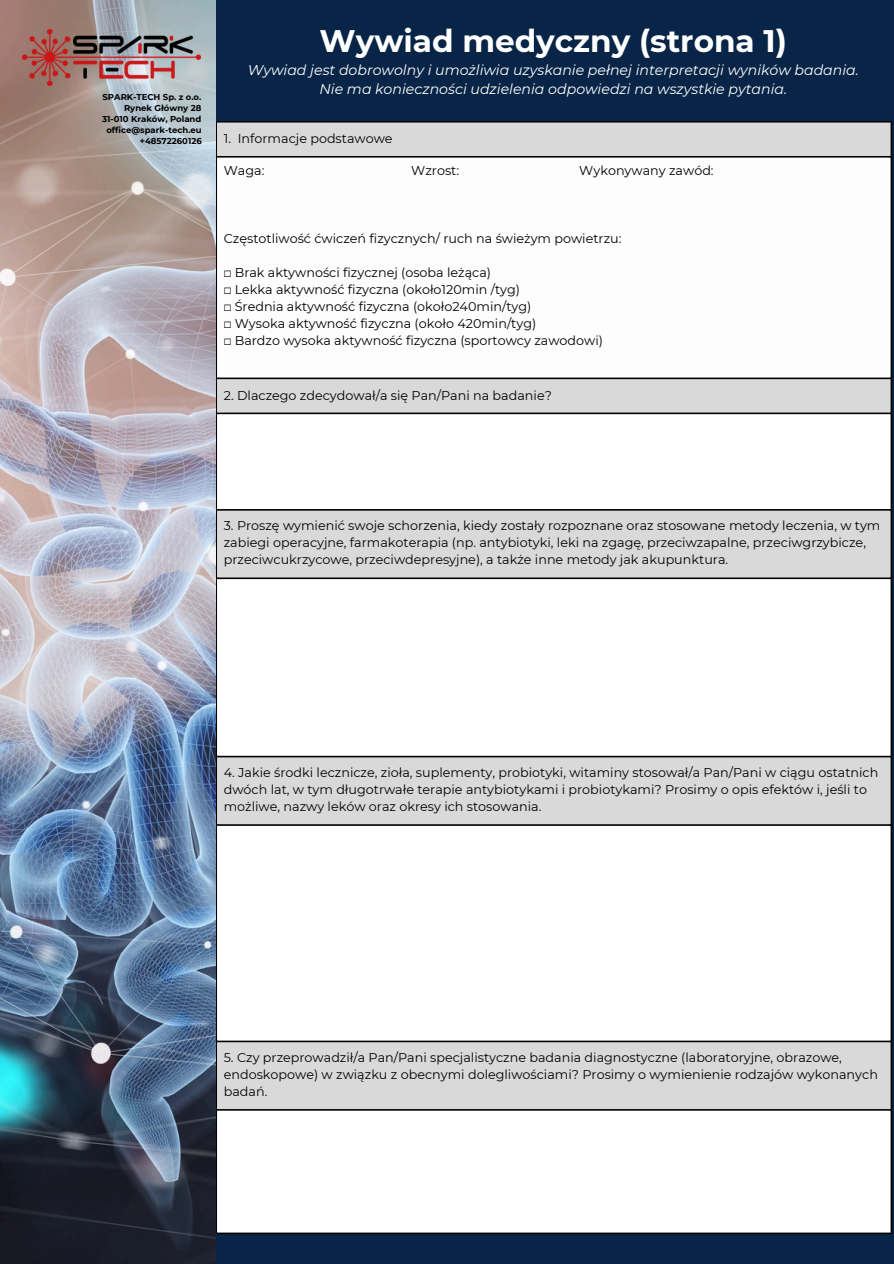
<style>
.page{position:relative;width:894px;height:1264px;background:#fff}
.page>*{position:absolute;margin:0;border:0;box-sizing:border-box;transform-origin:0 0}
.t1{font:700 31.05px "Montserrat";color:#fff}
.t2{font:italic 14.1px/18.9px "Montserrat";color:#fff;text-align:center}
.t3{font:12.75px/17px "Montserrat";color:#000}
.t4{font:700 8.55px "Montserrat";color:#000}
.s1{font-family:"Free Mono"}
</style>
<div class="page">
<div style="left:0;top:0;width:893px;height:1263px;background:#082547"></div>
<div style="left:217px;top:122px;width:673px;height:290px;background:#d9d9d9"></div>
<div style="left:216px;top:156px;width:675px;height:222px;background:#fdfdfd"></div>
<svg style="left:217px;top:414px;width:673px;height:818px;background:#f4f4f4"></svg>
<hr style="left:215px;top:122px;width:2px;height:1110px;background:#000">
<hr style="left:890px;top:122px;width:1px;height:1110px;background:#000">
<hr style="left:215px;top:121px;width:676px;height:1px;background:#000">
<hr style="left:215px;top:156px;width:676px;height:1px;background:#000">
<hr style="left:215px;top:377px;width:676px;height:2px;background:#000">
<hr style="left:215px;top:412px;width:676px;height:2px;background:#000">
<hr style="left:215px;top:509px;width:676px;height:1px;background:#000">
<hr style="left:215px;top:577px;width:676px;height:2px;background:#000">
<hr style="left:215px;top:755px;width:676px;height:2px;background:#000">
<hr style="left:215px;top:824px;width:676px;height:1px;background:#000">
<hr style="left:215px;top:1040px;width:676px;height:2px;background:#000">
<hr style="left:215px;top:1109px;width:676px;height:1px;background:#000">
<hr style="left:215px;top:1232px;width:676px;height:2px;background:#000">
<img style="left:0;top:0;width:215px;height:1263px">
<img style="left:23px;top:30px;width:178px;height:55px">
<p class="t4" style="left:102px;top:91px;width:100px">SPARK-TECH Sp. z o.o.</p>
<p class="t4" style="left:124px;top:103px;width:79px">Rynek Główny 28</p>
<p class="t4" style="left:102px;top:114px;width:101px">31-010 Kraków, Poland</p>
<p class="t4" style="left:106px;top:125px;width:97px">office@spark-tech.eu</p>
<p class="t4" style="left:140px;top:136px;width:63px">+48572260126</p>
<p class="t1" style="left:319px;top:22px;width:468px">Wywiad medyczny (strona 1)</p>
<p class="t2" style="left:248px;top:61px;width:612px">Wywiad jest dobrowolny i umożliwia uzyskanie pełnej interpretacji wyników badania.<br>Nie ma konieczności udzielenia odpowiedzi na wszystkie pytania.</p>
<p class="t3" style="left:224px;top:130px;width:170px">1. Informacje podstawowe</p>
<p class="t3" style="left:224px;top:162px;width:42px">Waga:</p>
<p class="t3" style="left:411px;top:162px;width:49px">Wzrost:</p>
<p class="t3" style="left:579px;top:162px;width:136px">Wykonywany zawód:</p>
<p class="t3" style="left:224px;top:229px;width:399px">Częstotliwość ćwiczeń fizycznych/ ruch na świeżym powietrzu:</p>
<p class="t3" style="left:224px;top:263px;width:269px"><span class="s1">☐</span> Brak aktywności fizycznej (osoba leżąca)</p>
<p class="t3" style="left:224px;top:280px;width:298px"><span class="s1">☐</span> Lekka aktywność fizyczna (około120min /tyg)</p>
<p class="t3" style="left:224px;top:297px;width:309px"><span class="s1">☐</span> Średnia aktywność fizyczna (około240min/tyg)</p>
<p class="t3" style="left:224px;top:314px;width:314px"><span class="s1">☐</span> Wysoka aktywność fizyczna (około 420min/tyg)</p>
<h1 class="t3" style="left:224px;top:331px;width:380px"><span class="s1">☐</span> Bardzo wysoka aktywność fizyczna (sportowcy zawodowi)</h1>
<p class="t3" style="left:224px;top:386px;width:329px">2. Dlaczego zdecydował/a się Pan/Pani na badanie?</p>
<p class="t3" style="left:224px;top:517px;width:658px">3. Proszę wymienić swoje schorzenia, kiedy zostały rozpoznane oraz stosowane metody leczenia, w tym zabiegi operacyjne, farmakoterapia (np. antybiotyki, leki na zgagę, przeciwzapalne, przeciwgrzybicze, przeciwcukrzycowe, przeciwdepresyjne), a także inne metody jak akupunktura.</p>
<p class="t3" style="left:224px;top:763px;width:656px">4. Jakie środki lecznicze, zioła, suplementy, probiotyki, witaminy stosował/a Pan/Pani w ciągu ostatnich dwóch lat, w tym długotrwałe terapie antybiotykami i probiotykami? Prosimy o opis efektów i, jeśli to możliwe, nazwy leków oraz okresy ich stosowania.</p>
<p class="t3" style="left:224px;top:1048px;width:655px">5. Czy przeprowadził/a Pan/Pani specjalistyczne badania diagnostyczne (laboratoryjne, obrazowe, endoskopowe) w związku z obecnymi dolegliwościami? Prosimy o wymienienie rodzajów wykonanych badań.</p>
</div>
